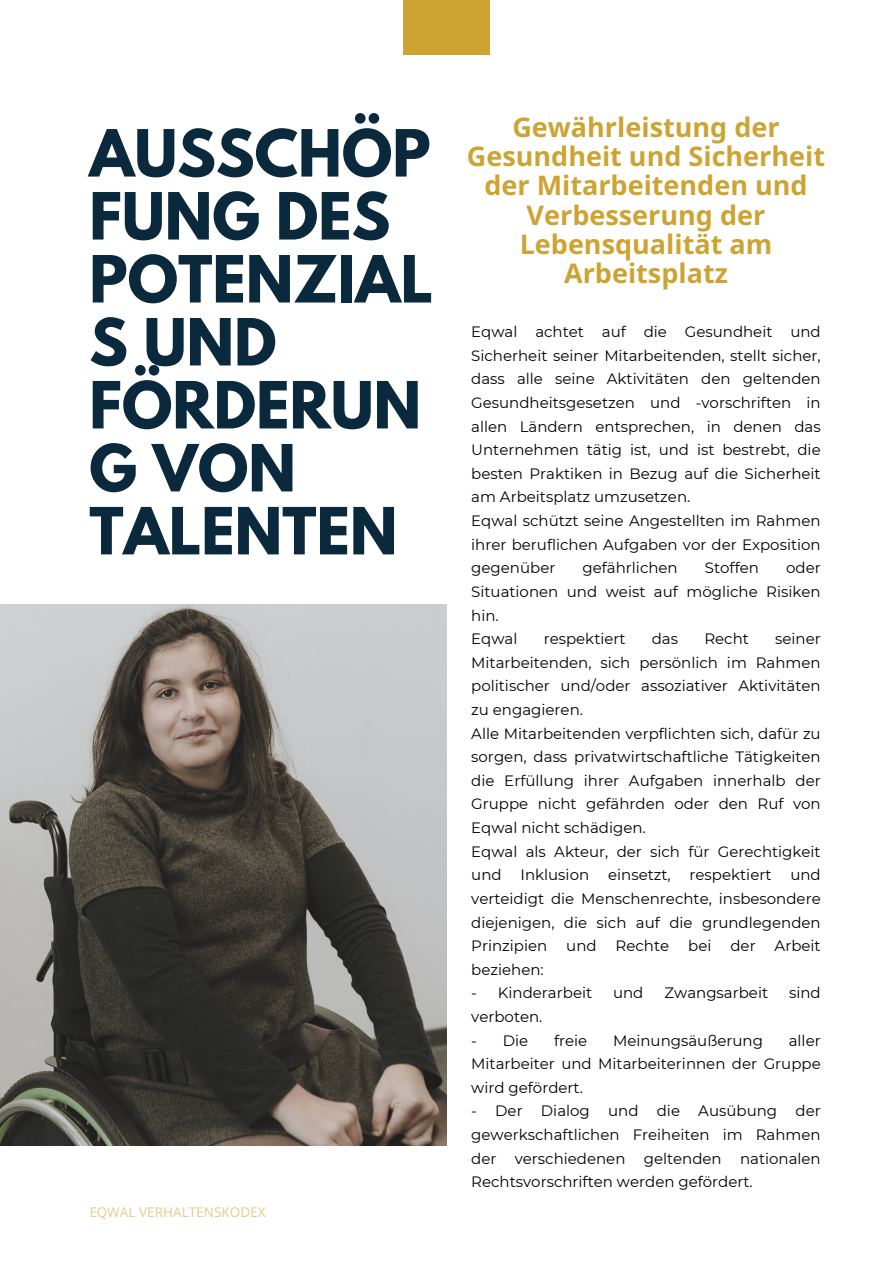
<style>
.page{position:relative;width:893px;height:1264px;background:#fff}
.page>*{position:absolute;margin:0;border:0;box-sizing:border-box;transform-origin:0 0}
.t1{font:700 57.6px/63px "League Spartan";color:#0a293d}
.t2{font:700 27px/29.2px "Noto Sans";color:#cda433;text-align:center}
.t3{font:15px/23.5px "Montserrat";color:#000;text-align:justify}
.t4{font:13.5px "Noto Sans";color:#cda433}
</style>
<div class="page">
<div style="left:403px;top:0;width:86px;height:55px;background:#cda433"></div>
<img style="left:0;top:604px;width:446px;height:541px">
<p class="t1" style="left:89px;top:129px;width:345px">AUSSCHÖP<br>FUNG DES<br>POTENZIAL<br>S UND<br>FÖRDERUN<br>G VON<br>TALENTEN</p>
<p class="t4" style="left:89px;top:1202px;width:178px">EQWAL VERHALTENSKODEX</p>
<p class="t2" style="left:467px;top:112px;width:360px">Gewährleistung der<br>Gesundheit und Sicherheit der Mitarbeitenden und<br>Verbesserung der<br>Lebensqualität am<br>Arbeitsplatz</p>
<p class="t3" style="left:471px;top:320px;width:351px">Eqwal achtet auf die Gesundheit und Sicherheit seiner Mitarbeitenden, stellt sicher, dass alle seine Aktivitäten den geltenden Gesundheitsgesetzen und -vorschriften in allen Ländern entsprechen, in denen das Unternehmen tätig ist, und ist bestrebt, die besten Praktiken in Bezug auf die Sicherheit am Arbeitsplatz umzusetzen.</p>
<p class="t3" style="left:471px;top:509px;width:351px">Eqwal schützt seine Angestellten im Rahmen ihrer beruflichen Aufgaben vor der Exposition gegenüber</p>
<p class="t3" style="left:582px;top:556px;width:97px">gefährlichen</p>
<p class="t3" style="left:704px;top:556px;width:56px">Stoffen</p>
<p class="t3" style="left:471px;top:556px;width:351px;text-indent:315px">oder Situationen und weist auf mögliche Risiken hin.</p>
<p class="t3" style="left:471px;top:627px;width:48px">Eqwal</p>
<p class="t3" style="left:543px;top:627px;width:83px">respektiert</p>
<p class="t3" style="left:651px;top:627px;width:28px">das</p>
<p class="t3" style="left:704px;top:627px;width:46px">Recht</p>
<p class="t3" style="left:471px;top:627px;width:351px;text-indent:304px">seiner Mitarbeitenden, sich persönlich im Rahmen politischer und/oder assoziativer Aktivitäten zu engagieren.</p>
<p class="t3" style="left:471px;top:721px;width:351px">Alle Mitarbeitenden verpflichten sich, dafür zu sorgen, dass privatwirtschaftliche Tätigkeiten die Erfüllung ihrer Aufgaben innerhalb der Gruppe nicht gefährden oder den Ruf von Eqwal nicht schädigen.</p>
<p class="t3" style="left:471px;top:839px;width:351px">Eqwal als Akteur, der sich für Gerechtigkeit und</p>
<p class="t3" style="left:471px;top:863px;width:351px;text-indent:319px">und verteidigt die Menschenrechte, insbesondere diejenigen, die sich auf die grundlegenden Prinzipien</p>
<p class="t3" style="left:520px;top:863px;width:70px">Inklusion</p>
<p class="t3" style="left:608px;top:863px;width:64px">einsetzt,</p>
<p class="t3" style="left:689px;top:863px;width:83px">respektiert</p>
<p class="t3" style="left:566px;top:934px;width:32px">und</p>
<p class="t3" style="left:615px;top:934px;width:55px">Rechte</p>
<p class="t3" style="left:688px;top:934px;width:25px">bei</p>
<p class="t3" style="left:730px;top:934px;width:27px">der</p>
<p class="t3" style="left:774px;top:934px;width:48px">Arbeit</p>
<p class="t3" style="left:471px;top:957px;width:74px">beziehen:</p>
<p class="t3" style="left:471px;top:981px;width:122px">- Kinderarbeit</p>
<p class="t3" style="left:613px;top:981px;width:32px">und</p>
<p class="t3" style="left:664px;top:981px;width:105px">Zwangsarbeit</p>
<p class="t3" style="left:789px;top:981px;width:33px">sind</p>
<p class="t3" style="left:471px;top:1004px;width:73px">verboten.</p>
<p class="t3" style="left:471px;top:1028px;width:58px">- Die</p>
<p class="t3" style="left:554px;top:1028px;width:35px">freie</p>
<p class="t3" style="left:613px;top:1028px;width:151px">Meinungsäußerung</p>
<p class="t3" style="left:471px;top:1028px;width:351px;text-indent:317px">aller Mitarbeiter und Mitarbeiterinnen der Gruppe wird gefördert.</p>
<p class="t3" style="left:471px;top:1099px;width:351px">- Der Dialog und die Ausübung der gewerkschaftlichen Freiheiten im Rahmen der verschiedenen geltenden nationalen Rechtsvorschriften werden gefördert.</p>
</div>
